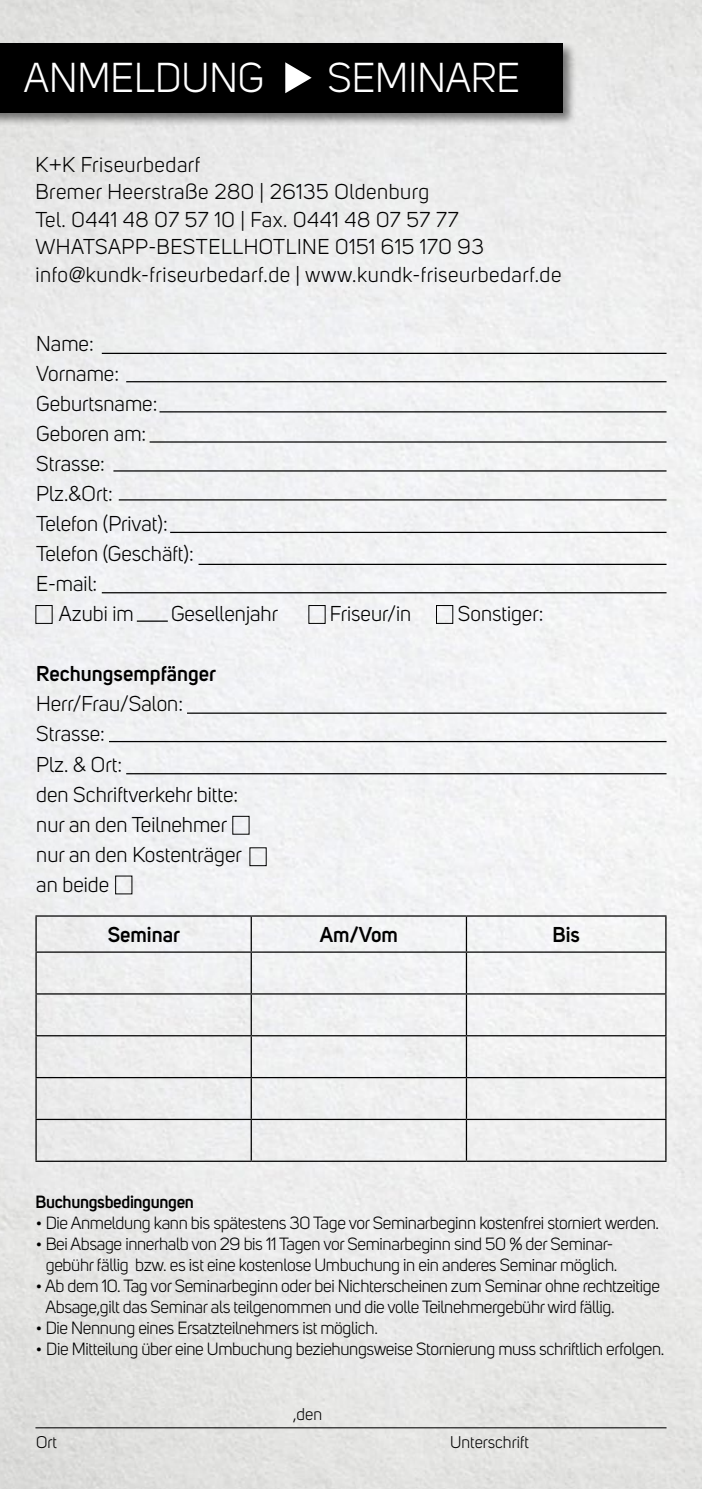
<style>
.page{position:relative;width:702px;height:1489px;background:#fff}
.page>*{position:absolute;margin:0;border:0;box-sizing:border-box;transform-origin:0 0}
.t1{font:41.25px "Uni Sans";color:#fff}
.t2{font:21.25px/30px "Uni Sans";color:#000}
.t3{font:21.25px/27.5px "Uni Sans";letter-spacing:.025em;color:#000}
.t4{font:600 21.25px "Uni Sans";color:#000}
.t5{font:17.5px/21px "Uni Sans";letter-spacing:-.02em;color:#000;text-align:center}
.t6{font:600 17.5px "Uni Sans";letter-spacing:-.02em;color:#000}
.t7{font:16.75px "Uni Sans";color:#000}
.s1{font-family:"Kelson Sans"}
</style>
<div class="page">
<img style="left:0;top:0;width:702px;height:1488px">
<div style="left:0;top:41px;width:577px;height:86px;background:#000;opacity:.5"></div>
<div style="left:0;top:43px;width:562px;height:69px;background:#000"></div>
<svg style="left:285px;top:62px;width:26px;height:31px"></svg>
<hr style="left:102px;top:353px;width:564px;height:1px;background:#000">
<hr style="left:187px;top:712px;width:479px;height:1px;background:#000">
<hr style="left:109px;top:741px;width:557px;height:1px;background:#000">
<hr style="left:126px;top:773px;width:540px;height:1px;background:#000">
<hr style="left:126px;top:381px;width:540px;height:1px;background:#000">
<hr style="left:159px;top:411px;width:507px;height:1px;background:#000">
<hr style="left:150px;top:441px;width:516px;height:1px;background:#000">
<hr style="left:113px;top:470px;width:553px;height:1px;background:#000">
<hr style="left:119px;top:499px;width:547px;height:1px;background:#000">
<hr style="left:170px;top:531px;width:496px;height:2px;background:#000">
<hr style="left:198px;top:563px;width:468px;height:2px;background:#000">
<hr style="left:137px;top:620px;width:31px;height:1px;background:#000">
<hr style="left:102px;top:592px;width:564px;height:1px;background:#000">
<hr style="left:35px;top:1427px;width:631px;height:1px;background:#000">
<div style="left:115px;top:875px;width:17px;height:19px;border:1px solid #000"></div>
<div style="left:436px;top:605px;width:17px;height:18px;border:1px solid #000"></div>
<hr style="left:35px;top:915px;width:216px;height:1px;background:#000">
<hr style="left:35px;top:916px;width:2px;height:35px;background:#000">
<hr style="left:251px;top:915px;width:215px;height:1px;background:#000">
<hr style="left:466px;top:915px;width:200px;height:1px;background:#000">
<hr style="left:665px;top:916px;width:1px;height:35px;background:#000">
<hr style="left:35px;top:952px;width:2px;height:41px;background:#000">
<hr style="left:665px;top:952px;width:1px;height:41px;background:#000">
<hr style="left:35px;top:994px;width:2px;height:41px;background:#000">
<hr style="left:665px;top:994px;width:1px;height:41px;background:#000">
<hr style="left:35px;top:1036px;width:2px;height:40px;background:#000">
<hr style="left:665px;top:1036px;width:1px;height:40px;background:#000">
<hr style="left:35px;top:1078px;width:2px;height:40px;background:#000">
<hr style="left:665px;top:1078px;width:1px;height:40px;background:#000">
<hr style="left:35px;top:1119px;width:2px;height:41px;background:#000">
<hr style="left:665px;top:1119px;width:1px;height:41px;background:#000">
<hr style="left:35px;top:1160px;width:216px;height:1px;background:#000">
<hr style="left:251px;top:1160px;width:215px;height:1px;background:#000">
<hr style="left:466px;top:1160px;width:200px;height:1px;background:#000">
<hr style="left:250px;top:916px;width:2px;height:35px;background:#000">
<hr style="left:466px;top:916px;width:1px;height:35px;background:#000">
<hr style="left:35px;top:951px;width:216px;height:1px;background:#000">
<hr style="left:251px;top:951px;width:215px;height:1px;background:#000">
<hr style="left:250px;top:952px;width:2px;height:41px;background:#000">
<hr style="left:466px;top:951px;width:200px;height:1px;background:#000">
<hr style="left:466px;top:952px;width:1px;height:41px;background:#000">
<hr style="left:35px;top:993px;width:216px;height:1px;background:#000">
<hr style="left:251px;top:993px;width:215px;height:1px;background:#000">
<hr style="left:250px;top:994px;width:2px;height:41px;background:#000">
<hr style="left:466px;top:993px;width:200px;height:1px;background:#000">
<hr style="left:466px;top:994px;width:1px;height:41px;background:#000">
<hr style="left:35px;top:1035px;width:216px;height:1px;background:#000">
<hr style="left:251px;top:1035px;width:215px;height:1px;background:#000">
<hr style="left:250px;top:1036px;width:2px;height:40px;background:#000">
<hr style="left:466px;top:1035px;width:200px;height:1px;background:#000">
<hr style="left:466px;top:1036px;width:1px;height:40px;background:#000">
<hr style="left:35px;top:1076px;width:216px;height:2px;background:#000">
<hr style="left:251px;top:1076px;width:215px;height:2px;background:#000">
<hr style="left:250px;top:1078px;width:2px;height:40px;background:#000">
<hr style="left:466px;top:1076px;width:200px;height:2px;background:#000">
<hr style="left:466px;top:1078px;width:1px;height:40px;background:#000">
<hr style="left:35px;top:1118px;width:216px;height:1px;background:#000">
<hr style="left:251px;top:1118px;width:215px;height:1px;background:#000">
<hr style="left:250px;top:1119px;width:2px;height:41px;background:#000">
<hr style="left:466px;top:1118px;width:200px;height:1px;background:#000">
<hr style="left:466px;top:1119px;width:1px;height:41px;background:#000">
<h1 class="t1" style="left:24px;top:54px;width:242px">ANMELDUNG</h1>
<h1 class="t1" style="left:327px;top:54px;width:194px">SEMINARE</h1>
<p class="t3" style="left:35px;top:151px;width:527px">K+K Friseurbedarf<br>Bremer Heerstraße 280 | 26135 Oldenburg<br>Tel. 0441 48 07 57 10 | Fax. 0441 48 07 57 77<br>WHATSAPP-BESTELLHOTLINE 0151 615 170 93 info@kundk-friseurbedarf.de | www.kundk-friseurbedarf.de</p>
<p class="t2" style="left:36px;top:329px;width:59px">Name:</p>
<p class="t2" style="left:36px;top:359px;width:84px">Vorname:</p>
<p class="t2" style="left:36px;top:389px;width:123px">Geburtsname:</p>
<p class="t2" style="left:36px;top:419px;width:112px">Geboren am:</p>
<p class="t2" style="left:36px;top:449px;width:70px">Strasse:</p>
<p class="t2" style="left:36px;top:479px;width:78px">Plz.&amp;Ort:</p>
<p class="t2" style="left:36px;top:509px;width:133px">Telefon (Privat):</p>
<p class="t2" style="left:36px;top:539px;width:159px">Telefon (Geschäft):</p>
<p class="t2" style="left:36px;top:569px;width:62px">E-mail:</p>
<p class="t2" style="left:59px;top:599px;width:76px">Azubi im</p>
<p class="t2" style="left:171px;top:599px;width:108px">Gesellenjahr</p>
<p class="t2" style="left:330px;top:599px;width:83px">Friseur/in</p>
<p class="t2" style="left:458px;top:599px;width:87px">Sonstiger:</p>
<p class="t4" style="left:36px;top:658px;width:181px">Rechungsempfänger</p>
<p class="t2" style="left:36px;top:689px;width:207px">Herr/Frau/Salon:<br>Strasse:<br>Plz. &amp; Ort:<br>den Schriftverkehr bitte: nur an den Teilnehmer nur an den Kostenträger an beide</p>
<p class="t4" style="left:108px;top:918px;width:74px">Seminar</p>
<p class="t4" style="left:319px;top:918px;width:80px">Am/Vom</p>
<p class="t4" style="left:552px;top:918px;width:29px">Bis</p>
<p class="t6" style="left:35px;top:1188px;width:160px">Buchungsbedingungen</p>
<p class="t5" style="left:35px;top:1212px;width:625px"><span class="s1">•</span> Die Anmeldung kann bis spätestens 30 Tage vor Seminarbeginn kostenfrei storniert werden.</p>
<p class="t5" style="left:35px;top:1233px;width:583px"><span class="s1">•</span> Bei Absage innerhalb von 29 bis 11 Tagen vor Seminarbeginn sind 50 % der Seminar&shy;gebühr fällig bzw. es ist eine kostenlose Umbuchung in ein anderes Seminar möglich.</p>
<p class="t5" style="left:45px;top:1275px;width:616px;text-align:left;text-indent:-10px"><span class="s1">•</span> Ab dem 10. Tag vor Seminarbeginn oder bei Nichterscheinen zum Seminar ohne rechtzeitige<br>Absage,gilt das Seminar als teilgenommen und die volle Teilnehmergebühr wird fällig.</p>
<p class="t5" style="left:35px;top:1317px;width:344px"><span class="s1">•</span> Die Nennung eines Ersatzteilnehmers ist möglich.</p>
<p class="t5" style="left:35px;top:1338px;width:630px"><span class="s1">•</span> Die Mitteilung über eine Umbuchung beziehungsweise Stornierung muss schriftlich erfolgen.</p>
<p class="t7" style="left:293px;top:1404px;width:30px">,den</p>
<p class="t7" style="left:36px;top:1432px;width:22px">Ort</p>
<p class="t7" style="left:450px;top:1432px;width:80px">Unterschrift</p>
</div>
